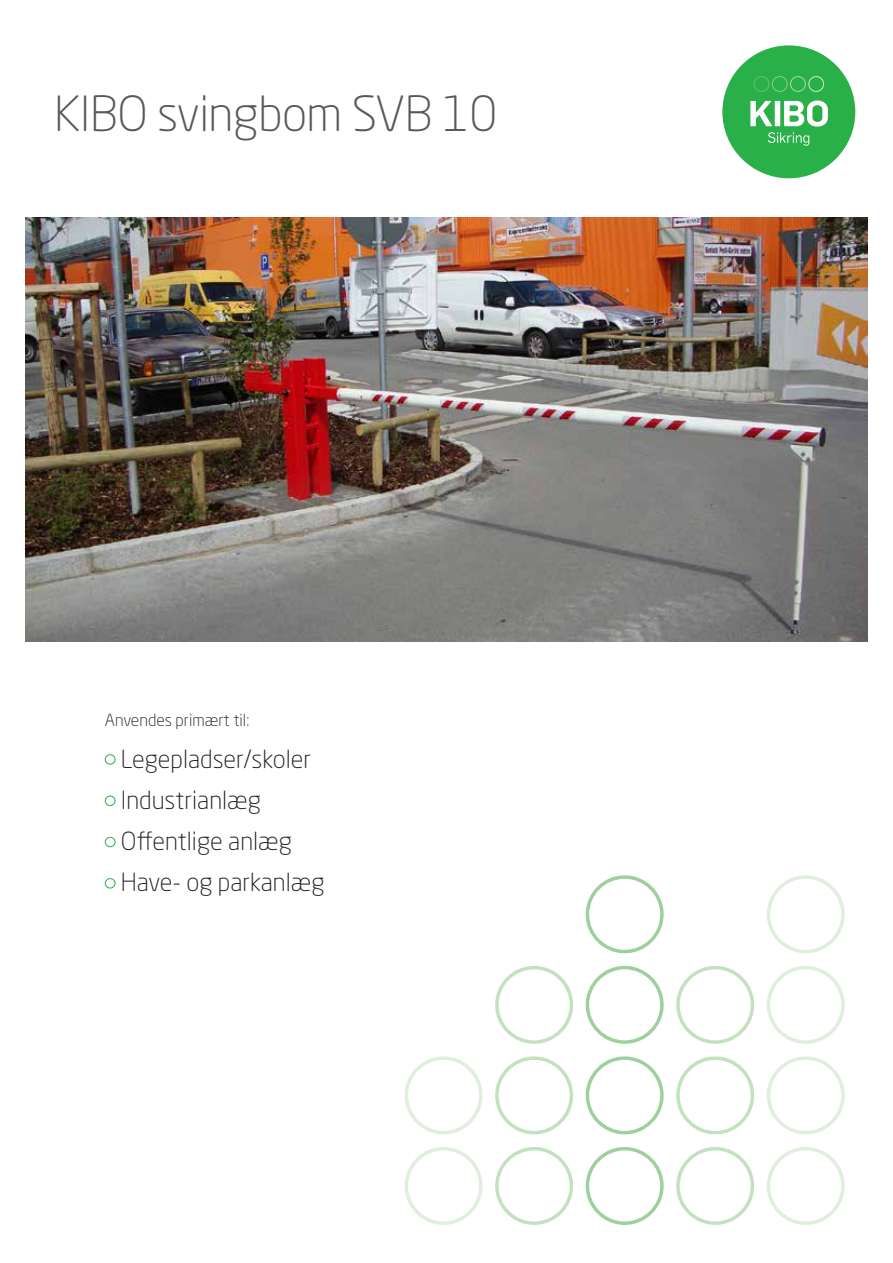
<style>
.page{position:relative;width:893px;height:1263px;background:#fff}
.page>*{position:absolute;margin:0;border:0;box-sizing:border-box;transform-origin:0 0}
.t1{font:300 48px "Neo Sans Std";letter-spacing:-.01em;color:#57585a}
.t2{font:300 24.75px/41.2px "Neo Sans Std";color:#231f20}
.t3{font:300 16.5px "Neo Sans Std";color:#231f20}
</style>
<div class="page">
<div style="left:105px;top:754px;width:10px;height:10px;border:1px solid #2ab049;border-radius:50%"></div>
<div style="left:105px;top:796px;width:10px;height:10px;border:1px solid #2ab049;border-radius:50%"></div>
<div style="left:105px;top:837px;width:10px;height:10px;border:1px solid #2ab049;border-radius:50%"></div>
<div style="left:105px;top:878px;width:10px;height:10px;border:1px solid #2ab049;border-radius:50%"></div>
<img style="left:26px;top:218px;width:841px;height:423px">
<div style="left:722px;top:45px;width:133px;height:133px;background:#2ab049;border-radius:50%"></div>
<svg style="left:750px;top:100px;width:78px;height:46px"></svg>
<svg style="left:754px;top:76px;width:70px;height:16px"></svg>
<svg style="left:405px;top:1147px;width:78px;height:78px"></svg>
<svg style="left:495px;top:1147px;width:78px;height:78px"></svg>
<svg style="left:495px;top:966px;width:78px;height:78px"></svg>
<svg style="left:405px;top:1056px;width:78px;height:78px"></svg>
<svg style="left:495px;top:1056px;width:78px;height:78px"></svg>
<svg style="left:586px;top:1147px;width:78px;height:78px"></svg>
<svg style="left:586px;top:966px;width:78px;height:78px"></svg>
<svg style="left:586px;top:1056px;width:78px;height:78px"></svg>
<svg style="left:767px;top:1147px;width:78px;height:78px"></svg>
<svg style="left:767px;top:966px;width:78px;height:78px"></svg>
<svg style="left:767px;top:1056px;width:78px;height:78px"></svg>
<svg style="left:767px;top:875px;width:78px;height:78px"></svg>
<svg style="left:676px;top:1147px;width:78px;height:78px"></svg>
<svg style="left:676px;top:966px;width:78px;height:78px"></svg>
<svg style="left:676px;top:1056px;width:78px;height:78px"></svg>
<svg style="left:586px;top:875px;width:78px;height:78px"></svg>
<h1 class="t1" style="left:54px;top:85px;width:444px">KIBO svingbom SVB 10</h1>
<p class="t3" style="left:105px;top:710px;width:146px">Anvendes primært til:</p>
<p class="t2" style="left:121px;top:738px;width:205px">Legepladser/skoler<br>Industrianlæg<br>Offentlige anlæg<br>Have- og parkanlæg</p>
</div>
